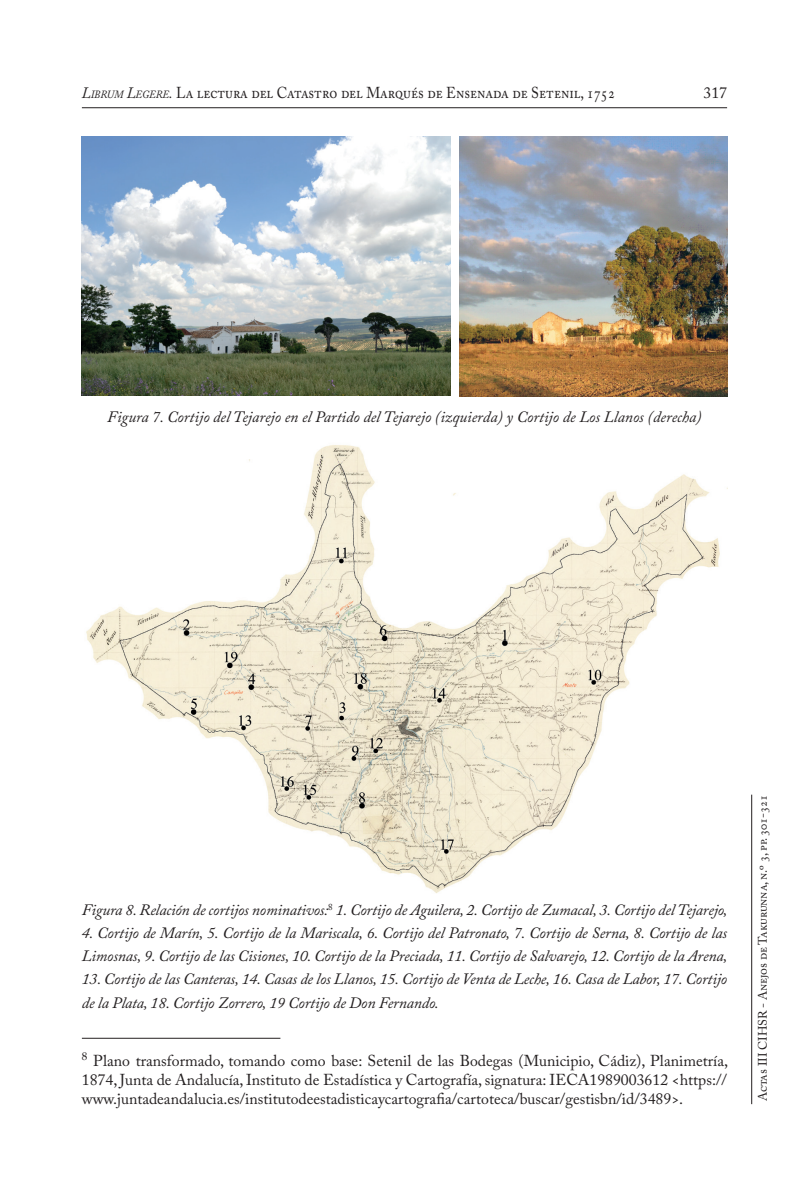
<style>
.page{position:relative;width:809px;height:1191px;background:#fff}
.page>*{position:absolute;margin:0;border:0;box-sizing:border-box;transform-origin:0 0}
.t1{font:italic 15.75px/23.1px "Adobe Caslon Pro";letter-spacing:-.01em;color:#231f20}
.t2{font:15.75px/18.9px "Adobe Caslon Pro";color:#231f20;text-align:justify}
.t3{font:15.75px "Adobe Caslon Pro";color:#231f20;scale:.9 1}
.t4{font:12.25px "Adobe Caslon Pro";letter-spacing:-.01em;color:#231f20}
.s1{font-style:italic}
.s2{font-style:italic;font-size:11.03px}
</style>
<div class="page">
<hr style="left:82px;top:107px;width:645px;height:1px;background:#231f20">
<hr style="left:751px;top:794px;width:1px;height:310px;background:#231f20">
<hr style="left:82px;top:1038px;width:198px;height:1px;background:#231f20">
<img style="left:82px;top:136px;width:369px;height:260px">
<img style="left:459px;top:136px;width:268px;height:260px">
<img style="left:86px;top:445px;width:634px;height:448px">
<p class="t3" style="left:82px;top:83px;width:594px"><span class="s1">L</span><span class="s2">IBRUM</span> <span class="s1">L</span><span class="s2">EGERE</span><span class="s1">.</span> La lectura del Catastro del Marqués de Ensenada de Setenil, 1752</p>
<p class="t2" style="left:703px;top:83px;width:25px">317</p>
<p class="t1" style="left:107px;top:405px;width:596px">Figura 7. Cortijo del Tejarejo en el Partido del Tejarejo (izquierda) y Cortijo de Los Llanos (derecha)</p>
<p class="t1" style="left:82px;top:898px;width:647px">Figura 8. Relación de cortijos nominativos:<sup>8</sup> 1. Cortijo de Aguilera, 2. Cortijo de Zumacal, 3. Cortijo del Tejarejo,</p>
<p class="t1" style="left:82px;top:921px;width:647px">4. Cortijo de Marín, 5. Cortijo de la Mariscala, 6. Cortijo del Patronato, 7. Cortijo de Serna, 8. Cortijo de las<br>Limosnas, 9. Cortijo de las Cisiones, 10. Cortijo de la Preciada, 11. Cortijo de Salvarejo, 12. Cortijo de la Arena,</p>
<p class="t1" style="left:82px;top:967px;width:646px">13. Cortijo de las Canteras, 14. Casas de los Llanos, 15. Cortijo de Venta de Leche, 16. Casa de Labor, 17. Cortijo de la Plata, 18. Cortijo Zorrero, 19 Cortijo de Don Fernando.</p>
<p class="t2" style="left:82px;top:1051px;width:648px"><sup>8</sup> Plano transformado, tomando como base: Setenil de las Bodegas (Municipio, Cádiz), Planimetría, 1874, Junta de Andalucía, Instituto de Estadística y Cartografía, signatura: IECA1989003612 &lt;https:// www.juntadeandalucia.es/institutodeestadisticaycartografia/cartoteca/buscar/gestisbn/id/3489&gt;.</p>
<p class="t4" style="left:755px;top:1101px;width:308px;rotate:-90deg">Actas III CIHSR - Anejos de Takurunna, n.º 3, pp. 301-321</p>
</div>
